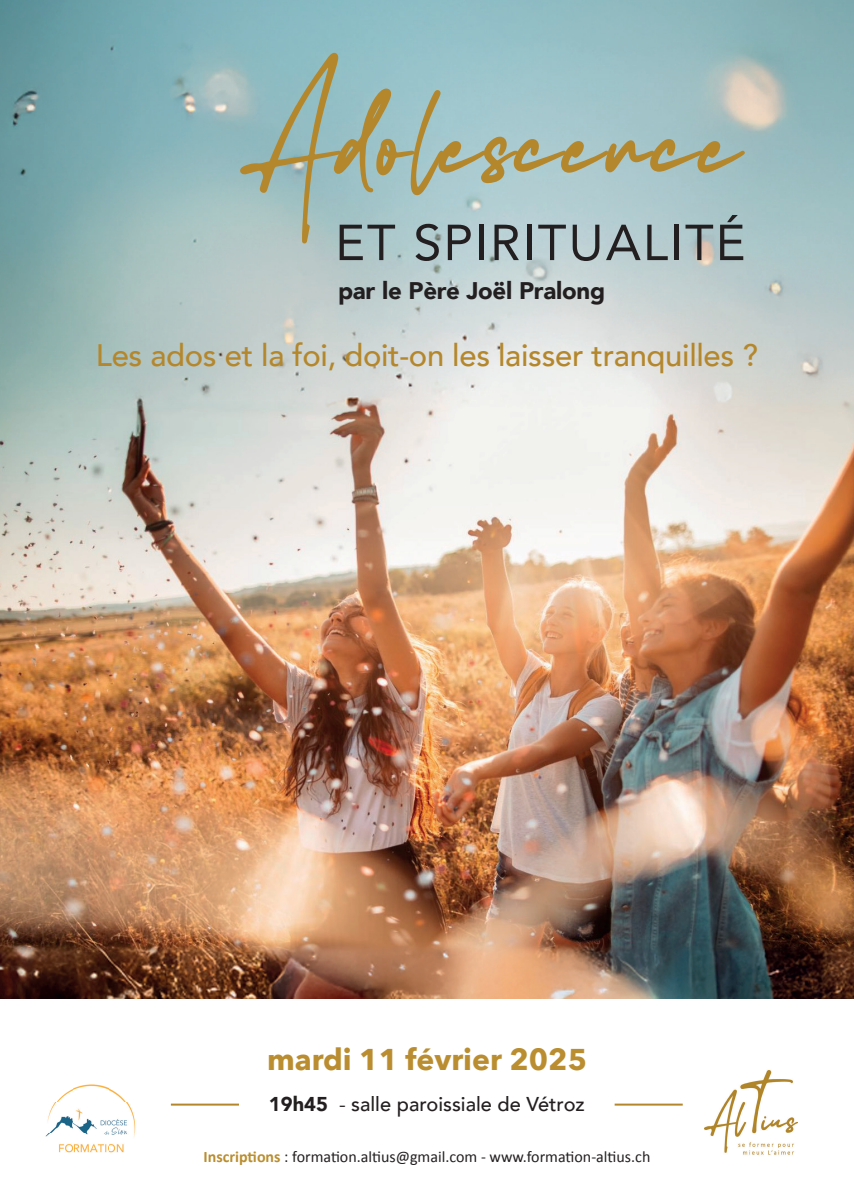
<style>
.page{position:relative;width:854px;height:1202px;background:#fff}
.page>*{position:absolute;margin:0;border:0;box-sizing:border-box;transform-origin:0 0}
.t1{font:67.1px "Maradona Signature";letter-spacing:.05em;color:#b4872c}
.t2{font:50px "Avenir";letter-spacing:.04em;color:#231f20}
.t3{font:500 31px "Avenir";letter-spacing:-.01em;color:#b4872c}
.t4{font:700 30px "Avenir Next";color:#ba8e30}
.t5{font:900 24px "Avenir";letter-spacing:-.01em;color:#231f20}
.t6{font:500 20px "Avenir";color:#231f20}
.t7{font:16px "Calibri";color:#231f20}
.s1{font-weight:900}
.s2{font-weight:400}
.s3{font-weight:700;color:#ba8e30}
</style>
<div class="page">
<img style="left:0;top:0;width:853px;height:998px">
<img style="left:45px;top:1084px;width:91px;height:69px">
<img style="left:704px;top:1070px;width:93px;height:85px">
<hr style="left:171px;top:1104px;width:68px;height:2px;background:#b4872c">
<hr style="left:614px;top:1104px;width:68px;height:2px;background:#b4872c">
<h1 class="t1" style="left:260px;top:109px;width:482px">Adolescence</h1>
<h2 class="t2" style="left:335px;top:203px;width:411px">ET SPIRITUALITÉ</h2>
<h3 class="t5" style="left:338px;top:270px;width:268px">par le Père Joël Pralong</h3>
<h3 class="t3" style="left:96px;top:329px;width:663px">Les ados et la foi, doit-on les laisser tranquilles ?</h3>
<h3 class="t4" style="left:267px;top:1034px;width:321px">mardi 11 février 2025</h3>
<p class="t6" style="left:269px;top:1087px;width:317px"><span class="s1">19h45</span> <span class="s2">-</span> salle paroissiale de Vétroz</p>
<p class="t7" style="left:203px;top:1146px;width:448px"><span class="s3">Inscriptions</span> : formation.altius@gmail.com - www.formation-altius.ch</p>
</div>
